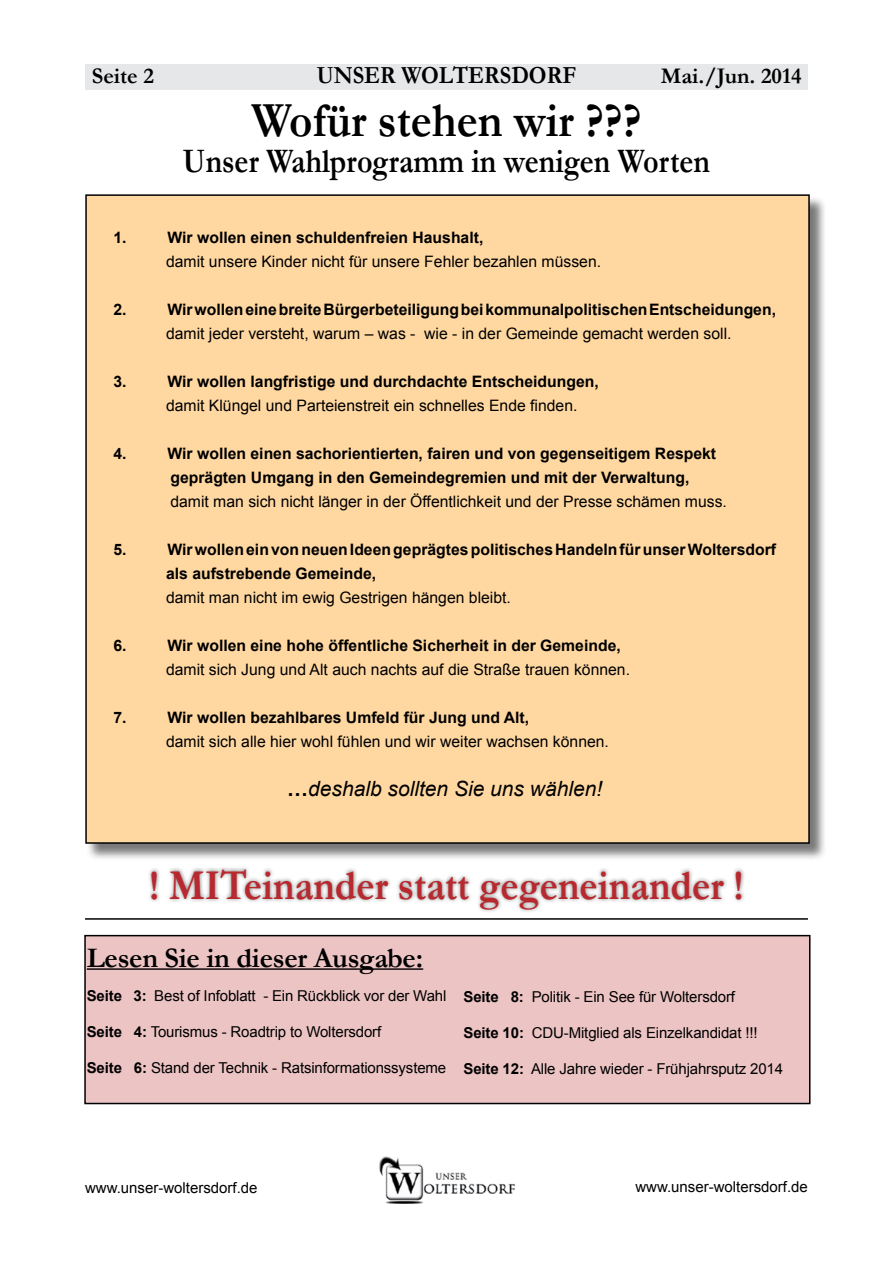
<style>
.page{position:relative;width:893px;height:1263px;background:#fff}
.page>*{position:absolute;margin:0;border:0;box-sizing:border-box;transform-origin:0 0}
.t1{font:700 49.5px "Garamond";color:#000;scale:.91 1}
.t2{font:700 42.9px "Garamond";color:#b8292f;scale:.91 1}
.t3{font:700 34.65px "Garamond";color:#000;scale:.86 1}
.t4{font:700 28.5px "Garamond";letter-spacing:-.01em;color:#000}
.t5{font:700 24.75px "Garamond";color:#000;scale:.91 1}
.t6{font:700 22.5px "Garamond";color:#000}
.t7{font:italic 21px "Arial";color:#000}
.t8{font:700 15.75px/24px "Arial";color:#000}
.t9{font:15.75px "Arial";color:#000}
.t10{font:15px "Arial";letter-spacing:-.01em;color:#000}
.s1{font-weight:700;font-style:normal}
.s2{font-weight:700}
</style>
<div class="page">
<div style="left:84px;top:935px;width:726px;height:169px;background:#edc4c4;border:2px solid #000"></div>
<div style="left:86px;top:195px;width:741px;height:666px;background:#000;opacity:.53"></div>
<div style="left:85px;top:194px;width:725px;height:650px;background:#ffd8a1;border:2px solid #000"></div>
<div style="left:85px;top:64px;width:723px;height:26px;background:#e6e7e8"></div>
<img style="left:379px;top:1157px;width:136px;height:46px">
<hr style="left:85px;top:918px;width:723px;height:2px;background:#000">
<div style="left:147px;top:865px;width:599px;height:48px;background:#000;opacity:.51"></div>
<hr style="left:87px;top:968px;width:336px;height:2px;background:#000">
<h3 class="t6" style="left:92px;top:62px;width:64px">Seite 2</h3>
<h3 class="t5" style="left:317px;top:60px;width:37px">Unser</h3>
<h3 class="t5" style="left:401px;top:60px;width:194px">WOLTERSDORF</h3>
<h3 class="t6" style="left:661px;top:62px;width:142px">Mai./Jun. 2014</h3>
<h1 class="t1" style="left:251px;top:91px;width:430px">Wofür stehen wir ???</h1>
<h3 class="t3" style="left:183px;top:141px;width:614px">Unser Wahlprogramm in wenigen Worten</h3>
<p class="t8" style="left:114px;top:226px;width:15px">1.</p>
<p class="t8" style="left:168px;top:226px;width:317px">Wir wollen einen schuldenfreien Haushalt,</p>
<p class="t9" style="left:166px;top:251px;width:437px">damit unsere Kinder nicht für unsere Fehler bezahlen müssen.</p>
<p class="t8" style="left:114px;top:298px;width:15px">2.</p>
<p class="t8" style="left:168px;top:298px;width:610px">Wir wollen eine breite Bürgerbeteiligung bei kommunalpolitischen Entscheidungen,</p>
<p class="t9" style="left:166px;top:323px;width:567px">damit jeder versteht, warum – was - wie - in der Gemeinde gemacht werden soll.</p>
<p class="t8" style="left:114px;top:370px;width:15px">3.</p>
<p class="t8" style="left:168px;top:370px;width:433px">Wir wollen langfristige und durchdachte Entscheidungen,</p>
<p class="t9" style="left:166px;top:395px;width:413px">damit Klüngel und Parteienstreit ein schnelles Ende finden.</p>
<p class="t8" style="left:114px;top:442px;width:15px">4.</p>
<p class="t8" style="left:168px;top:442px;width:550px">Wir wollen einen sachorientierten, fairen und von gegenseitigem Respekt geprägten Umgang in den Gemeindegremien und mit der Verwaltung,</p>
<p class="t9" style="left:170px;top:491px;width:558px">damit man sich nicht länger in der Öffentlichkeit und der Presse schämen muss.</p>
<p class="t8" style="left:114px;top:538px;width:15px">5.</p>
<p class="t8" style="left:166px;top:538px;width:611px">Wir wollen ein von neuen Ideen geprägtes politisches Handeln für unser Woltersdorf als aufstrebende Gemeinde,</p>
<p class="t9" style="left:166px;top:587px;width:346px">damit man nicht im ewig Gestrigen hängen bleibt.</p>
<p class="t8" style="left:114px;top:634px;width:15px">6.</p>
<p class="t8" style="left:168px;top:634px;width:455px">Wir wollen eine hohe öffentliche Sicherheit in der Gemeinde,</p>
<p class="t9" style="left:166px;top:659px;width:466px">damit sich Jung und Alt auch nachts auf die Straße trauen können.</p>
<p class="t8" style="left:114px;top:706px;width:15px">7.</p>
<p class="t8" style="left:168px;top:706px;width:363px">Wir wollen bezahlbares Umfeld für Jung und Alt,</p>
<p class="t9" style="left:166px;top:731px;width:444px">damit sich alle hier wohl fühlen und wir weiter wachsen können.</p>
<h3 class="t7" style="left:287px;top:775px;width:317px"><span class="s1">…</span>deshalb sollten Sie uns wählen!</h3>
<h2 class="t2" style="left:149px;top:860px;width:655px">! MITeinander statt gegeneinander !</h2>
<h3 class="t4" style="left:87px;top:941px;width:338px">Lesen Sie in dieser Ausgabe:</h3>
<p class="t10" style="left:87px;top:986px;width:361px"><span class="s2">Seite 3:</span> Best of Infoblatt - Ein Rückblick vor der Wahl</p>
<p class="t10" style="left:87px;top:1022px;width:296px"><span class="s2">Seite 4:</span> Tourismus - Roadtrip to Woltersdorf</p>
<p class="t10" style="left:87px;top:1058px;width:361px"><span class="s2">Seite 6:</span> Stand der Technik - Ratsinformationssysteme</p>
<p class="t10" style="left:463px;top:986px;width:273px"><span class="s2">Seite 8:</span> Politik - Ein See für Woltersdorf</p>
<p class="t10" style="left:463px;top:1022px;width:296px"><span class="s2">Seite 10:</span> CDU-Mitglied als Einzelkandidat !!!</p>
<p class="t10" style="left:463px;top:1058px;width:321px"><span class="s2">Seite 12:</span> Alle Jahre wieder - Frühjahrsputz 2014</p>
<p class="t10" style="left:85px;top:1177px;width:174px">www.unser-woltersdorf.de</p>
<p class="t10" style="left:635px;top:1177px;width:174px">www.unser-woltersdorf.de</p>
</div>
